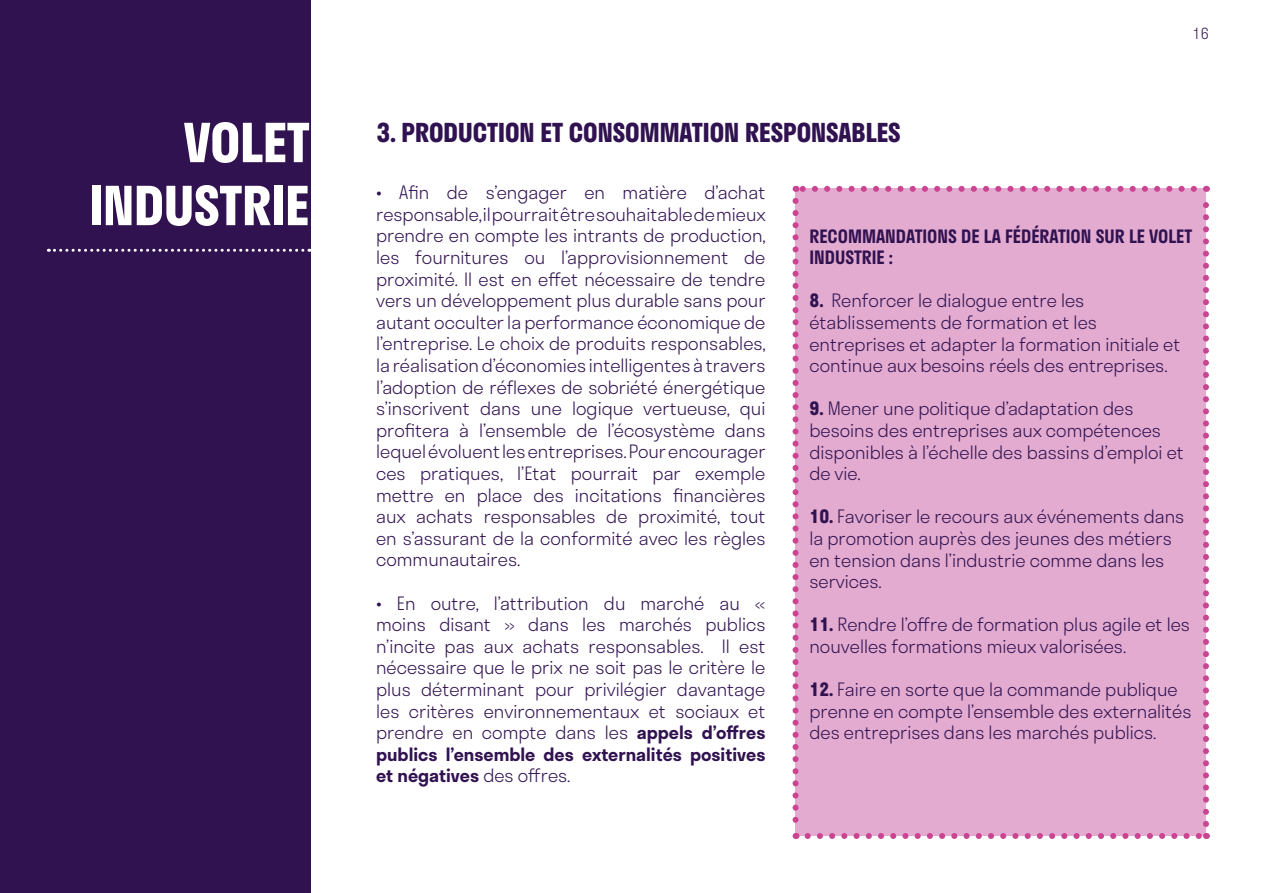
<style>
.page{position:relative;width:1263px;height:893px;background:#fff}
.page>*{position:absolute;margin:0;border:0;box-sizing:border-box;transform-origin:0 0}
.t1{font:700 52.5px/63px "Stratos";color:#fff;text-align:right}
.t2{font:700 25.5px "Stratos";color:#311251}
.t3{font:300 18px/21.6px "Stratos";color:#311251}
.t4{font:600 18px/21.6px "Stratos";color:#311251}
.t5{font:300 15px "Stratos";color:#311251}
.s1{font-weight:600}
.s2{font-weight:700}
</style>
<div class="page">
<div style="left:0;top:0;width:310px;height:893px;background:#311251"></div>
<svg style="left:48px;top:249px;width:262px;height:3px"></svg>
<div style="left:795px;top:189px;width:411px;height:647px;background:#e2abcf"></div>
<svg style="left:808px;top:833px;width:392px;height:6px"></svg>
<svg style="left:792px;top:201px;width:6px;height:638px"></svg>
<svg style="left:1203px;top:186px;width:6px;height:638px"></svg>
<svg style="left:795px;top:186px;width:399px;height:6px"></svg>
<p class="t5" style="left:1192px;top:21px;width:18px">16</p>
<h1 class="t1" style="left:89px;top:110px;width:222px">VOLET<br>INDUSTRIE</h1>
<h2 class="t2" style="left:376px;top:112px;width:526px">3. PRODUCTION ET CONSOMMATION RESPONSABLES</h2>
<p class="t3" style="left:376px;top:181px;width:391px;text-align:justify">• Afin de s’engager en matière d’achat responsable, il pourrait être souhaitable de mieux prendre en compte les intrants de production, les fournitures ou l’approvisionnement de proximité. Il est en effet nécessaire de tendre vers un développement plus durable sans pour autant occulter la performance économique de l’entreprise. Le choix de produits responsables, la réalisation d’économies intelligentes à travers l’adoption de réflexes de sobriété énergétique s’inscrivent dans une logique vertueuse, qui profitera à l’ensemble de l’écosystème dans lequel évoluent les entreprises. Pour encourager ces pratiques, l’Etat pourrait par exemple mettre en place des incitations financières aux achats responsables de proximité, tout en s’assurant de la conformité avec les règles communautaires.</p>
<p class="t3" style="left:376px;top:592px;width:391px;text-align:justify">• En outre, l’attribution du marché au « moins disant » dans les marchés publics n’incite pas aux achats responsables. Il est nécessaire que le prix ne soit pas le critère le plus déterminant pour privilégier davantage les critères environnementaux et sociaux et prendre en compte dans les <span class="s1">appels d’offres publics l’ensemble des externalités positives et négatives</span> des offres.</p>
<p class="t4" style="left:809px;top:224px;width:384px">RECOMMANDATIONS DE LA FÉDÉRATION SUR LE VOLET<br>INDUSTRIE :</p>
<p class="t3" style="left:809px;top:289px;width:372px"><span class="s2">8.</span> Renforcer le dialogue entre les établissements de formation et les entreprises et adapter la formation initiale et continue aux besoins réels des entreprises.</p>
<p class="t3" style="left:809px;top:397px;width:376px"><span class="s2">9.</span> Mener une politique d’adaptation des besoins des entreprises aux compétences disponibles à l’échelle des bassins d’emploi et de vie.</p>
<p class="t3" style="left:809px;top:505px;width:376px"><span class="s2">10.</span> Favoriser le recours aux événements dans la promotion auprès des jeunes des métiers en tension dans l’industrie comme dans les services.</p>
<p class="t3" style="left:809px;top:613px;width:382px"><span class="s2">11.</span> Rendre l’offre de formation plus agile et les nouvelles formations mieux valorisées.</p>
<p class="t3" style="left:809px;top:678px;width:384px"><span class="s2">12.</span> Faire en sorte que la commande publique prenne en compte l’ensemble des externalités des entreprises dans les marchés publics.</p>
</div>
